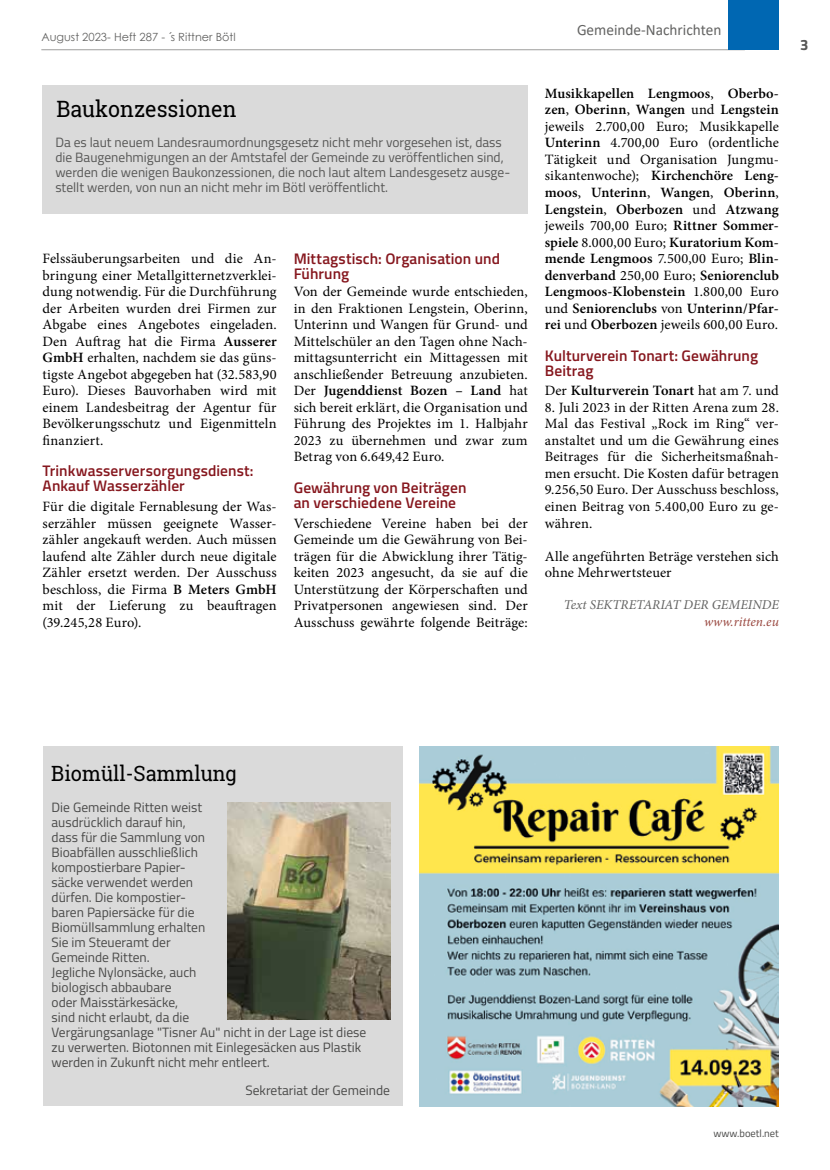
<style>
.page{position:relative;width:830px;height:1170px;background:#fff}
.page>*{position:absolute;margin:0;border:0;box-sizing:border-box;transform-origin:0 0}
.t1{font:22.5px "Roboto Slab";color:#000;scale:.95 1}
.t2{font:21px "Roboto Slab";color:#000;scale:.95 1}
.t3{font:15.75px "Calibri";color:#636362}
.t4{font:600 15.3px/15px "Titillium Web";letter-spacing:.005em;color:#86171e}
.t5{font:700 15px "Titillium Web";color:#575756}
.t6{font:14.25px/16.5px "Minion Pro";letter-spacing:.01em;color:#000;text-align:justify}
.t7{font:600 14.25px/16.5px "Minion Pro";letter-spacing:.005em;color:#000;text-align:justify}
.t8{font:13.5px/15px "Titillium Web";color:#4a4a49}
.t9{font:13.5px/15px "Titillium Web";color:#575756}
.t10{font:italic 13.5px "Minion Pro";color:#636362}
.t11{font:italic 13.5px "Minion Pro";color:#99473f}
.t12{font:11.25px "Century Gothic";color:#636362}
.t13{font:10.5px "Titillium Web";color:#4a4a49}
.s1{font-weight:600}
.s2{font-weight:400}
</style>
<div class="page">
<hr style="left:41px;top:49px;width:703px;height:1px;background:#9d9d9c">
<div style="left:728px;top:0;width:50px;height:50px;background:#0067b2"></div>
<div style="left:43px;top:85px;width:484px;height:128px;background:#dadada"></div>
<img style="left:419px;top:746px;width:359px;height:360px">
<div style="left:43px;top:746px;width:359px;height:360px;background:#dadada"></div>
<img style="left:227px;top:802px;width:163px;height:217px">
<p class="t12" style="left:41px;top:29px;width:196px">August 2023- Heft 287 - ´s Rittner Bötl</p>
<p class="t3" style="left:576px;top:18px;width:146px">Gemeinde-Nachrichten</p>
<h1 class="t1" style="left:56px;top:94px;width:191px">Baukonzessionen</h1>
<p class="t9" style="left:55px;top:134px;width:456px">Da es laut neuem Landesraumordnungsgesetz nicht mehr vorgesehen ist, dass die Baugenehmigungen an der Amtstafel der Gemeinde zu veröffentlichen sind, werden die wenigen Baukonzessionen, die noch laut altem Landesgesetz ausge&shy;stellt werden, von nun an nicht mehr im Bötl veröffentlicht.</p>
<p class="t6" style="left:43px;top:250px;width:235px">Felssäuberungsarbeiten und die An&shy;bringung einer Metallgitternetzverklei&shy;dung notwendig. Für die Durchführung der Arbeiten wurden drei Firmen zur Abgabe eines Angebotes eingeladen.<br>Den Auftrag hat die Firma <span class="s1">Ausserer GmbH</span> erhalten, nachdem sie das güns&shy;tigste Angebot abgegeben hat (32.583,90<br>Euro). Dieses Bauvorhaben wird mit einem Landesbeitrag der Agentur für Bevölkerungsschutz und Eigenmitteln finanziert.</p>
<p class="t4" style="left:43px;top:462px;width:212px">Trinkwasserversorgungsdienst:<br>Ankauf Wasserzähler</p>
<p class="t6" style="left:43px;top:498px;width:235px">Für die digitale Fernablesung der Was&shy;serzähler müssen geeignete Wasser&shy;zähler angekauft werden. Auch müssen laufend alte Zähler durch neue digitale Zähler ersetzt werden. Der Ausschuss beschloss, die Firma <span class="s1">B Meters GmbH </span>mit der Lieferung zu beauftragen (39.245,28 Euro).</p>
<p class="t4" style="left:293px;top:250px;width:208px">Mittagstisch: Organisation und<br>Führung</p>
<p class="t6" style="left:293px;top:283px;width:235px">Von der Gemeinde wurde entschieden, in den Fraktionen Lengstein, Oberinn, Unterinn und Wangen für Grund- und Mittelschüler an den Tagen ohne Nach&shy;mittagsunterricht ein Mittagessen mit anschließender Betreuung anzubieten.<br>Der <span class="s1">Jugenddienst Bozen – Land</span> hat sich bereit erklärt, die Organisation und Führung des Projektes im 1. Halbjahr 2023 zu übernehmen und zwar zum Betrag von 6.649,42 Euro.</p>
<p class="t4" style="left:293px;top:479px;width:174px">Gewährung von Beiträgen an verschiedene Vereine</p>
<p class="t6" style="left:293px;top:514px;width:235px">Verschiedene Vereine haben bei der Gemeinde um die Gewährung von Bei&shy;trägen für die Abwicklung ihrer Tätig&shy;keiten 2023 angesucht, da sie auf die Unterstützung der Körperschaften und Privatpersonen angewiesen sind. Der Ausschuss gewährte folgende Beiträge:</p>
<p class="t7" style="left:544px;top:85px;width:235px">Musikkapellen Lengmoos<span class="s2">,</span> Oberbo&shy;zen<span class="s2">,</span> Oberinn<span class="s2">,</span> Wangen <span class="s2">und</span> Lengstein <span class="s2">jeweils 2.700,00 Euro; Musikkapelle </span>Unterinn <span class="s2">4.700,00 Euro (ordentliche Tätigkeit und Organisation Jungmu&shy;sikantenwoche);</span> Kirchenchöre Leng&shy;moos<span class="s2">,</span> Unterinn<span class="s2">,</span> Wangen<span class="s2">,</span> Oberinn<span class="s2">, </span>Lengstein<span class="s2">,</span> Oberbozen <span class="s2">und</span> Atzwang <span class="s2">jeweils 700,00 Euro;</span> Rittner Sommer&shy;spiele <span class="s2">8.000,00 Euro;</span> Kuratorium Kom&shy;mende Lengmoos <span class="s2">7.500,00 Euro;</span> Blin&shy;denverband <span class="s2">250,00 Euro;</span> Seniorenclub Lengmoos-Klobenstein <span class="s2">1.800,00 Euro und</span> Seniorenclubs <span class="s2">von</span> Unterinn/Pfar&shy;rei <span class="s2">und</span> Oberbozen <span class="s2">jeweils 600,00 Euro.</span></p>
<p class="t4" style="left:544px;top:347px;width:215px">Kulturverein Tonart: Gewährung<br>Beitrag</p>
<p class="t7" style="left:544px;top:382px;width:235px"><span class="s2">Der</span> Kulturverein Tonart <span class="s2">hat am 7. und</span></p>
<p class="t6" style="left:544px;top:399px;width:235px">8. Juli 2023 in der Ritten Arena zum 28.<br>Mal das Festival „Rock im Ring“ ver&shy;anstaltet und um die Gewährung eines Beitrages für die Sicherheitsmaßnah&shy;men ersucht. Die Kosten dafür betragen 9.256,50 Euro. Der Ausschuss beschloss, einen Beitrag von 5.400,00 Euro zu ge&shy;währen.</p>
<p class="t6" style="left:544px;top:547px;width:235px">Alle angeführten Beträge verstehen sich ohne Mehrwertsteuer</p>
<p class="t10" style="left:563px;top:595px;width:216px">Text SEKTRETARIAT DER GEMEINDE</p>
<p class="t11" style="left:703px;top:612px;width:76px">www.ritten.eu</p>
<p class="t5" style="left:799px;top:33px;width:10px">3</p>
<h2 class="t2" style="left:51px;top:759px;width:197px">Biomüll-Sammlung</h2>
<p class="t8" style="left:51px;top:798px;width:316px">Die Gemeinde Ritten weist<br>ausdrücklich darauf hin,<br>dass für die Sammlung von<br>Bioabfällen ausschließlich<br>kompostierbare Papier-<br>säcke verwendet werden<br>dürfen. Die kompostier-<br>baren Papiersäcke für die<br>Biomüllsammlung erhalten<br>Sie im Steueramt der<br>Gemeinde Ritten.<br>Jegliche Nylonsäcke, auch<br>biologisch abbaubare<br>oder Maisstärkesäcke,<br>sind nicht erlaubt, da die<br>Vergärungsanlage "Tisner Au" nicht in der Lage ist diese zu verwerten. Biotonnen mit Einlegesäcken aus Plastik werden in Zukunft nicht mehr entleert.</p>
<p class="t8" style="left:245px;top:1081px;width:146px">Sekretariat der Gemeinde</p>
<p class="t13" style="left:713px;top:1125px;width:67px">www.boetl.net</p>
</div>
